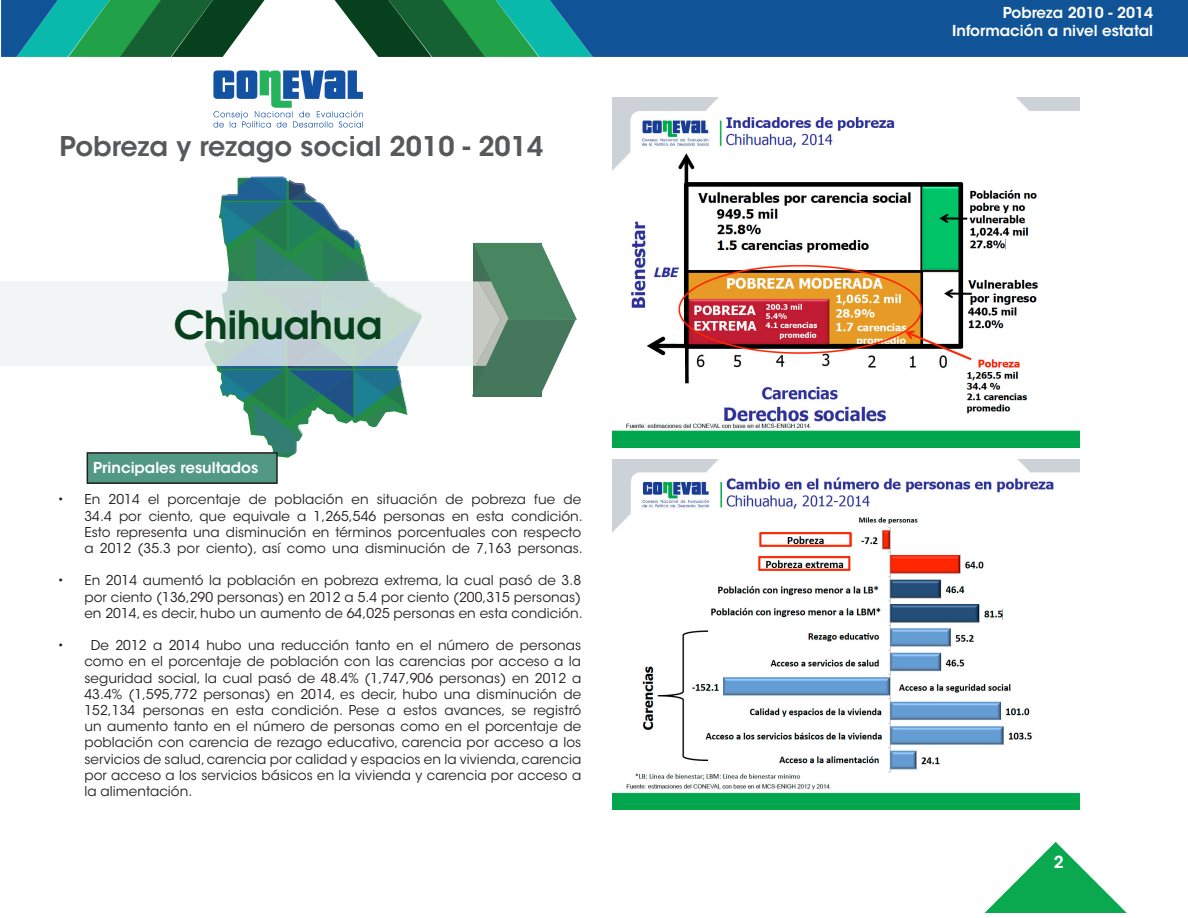
<style>
.page{position:relative;width:1188px;height:918px;background:#fff}
.page>*{position:absolute;margin:0;border:0;box-sizing:border-box;transform-origin:0 0}
.t1{font:600 39px "Avant Garde";color:#07401c}
.t2{font:600 27px "ITC Avant Garde Std";color:#57585a}
.t3{font:600 16.5px "ITC Avant Garde Std";color:#fff}
.t4{font:600 15px/18px "ITC Avant Garde Std";color:#fff;text-align:right}
.t5{font:13.5px/16.2px "ITC Avant Garde Std";letter-spacing:.005em;color:#231f20;text-align:justify}
</style>
<div class="page">
<svg style="left:216px;top:176px;width:192px;height:280px"></svg>
<svg style="left:1px;top:0;width:264px;height:57px;background:#258368"></svg>
<svg style="left:335px;top:0;width:853px;height:57px;background:#166388"></svg>
<svg style="left:213px;top:70px;width:150px;height:58px"></svg>
<svg style="left:0;top:281px;width:472px;height:85px;fill:#f2f5f5"></svg>
<svg style="left:472px;top:243px;width:105px;height:153px"></svg>
<svg style="left:985px;top:842px;width:142px;height:71px"></svg>
<img style="left:612px;top:98px;width:468px;height:350px">
<img style="left:612px;top:459px;width:468px;height:350px">
<div style="left:87px;top:453px;width:190px;height:30px;background:#519983"></div>
<div style="left:87px;top:452px;width:191px;height:32px;border:2px solid #231f20"></div>
<p class="t2" style="left:60px;top:129px;width:485px">Pobreza y rezago social 2010 - 2014</p>
<h1 class="t1" style="left:174px;top:299px;width:210px">Chihuahua</h1>
<p class="t4" style="left:93px;top:458px;width:167px">Principales resultados</p>
<p class="t5" style="left:84px;top:492px;width:500px;text-indent:-27px">• En 2014 el porcentaje de población en situación de pobreza fue de 34.4 por ciento, que equivale a 1,265,546 personas en esta condición.<br>Esto representa una disminución en términos porcentuales con respecto a 2012 (35.3 por ciento), así como una disminución de 7,163 personas.</p>
<p class="t5" style="left:84px;top:573px;width:500px;text-indent:-27px">• En 2014 aumentó la población en pobreza extrema, la cual pasó de 3.8 por ciento (136,290 personas) en 2012 a 5.4 por ciento (200,315 personas) en 2014, es decir, hubo un aumento de 64,025 personas en esta condición.</p>
<p class="t5" style="left:84px;top:637px;width:498px;text-indent:-27px">• De 2012 a 2014 hubo una reducción tanto en el número de personas como en el porcentaje de población con las carencias por acceso a la seguridad social, la cual pasó de 48.4% (1,747,906 personas) en 2012 a 43.4% (1,595,772 personas) en 2014, es decir, hubo una disminución de 152,134 personas en esta condición. Pese a estos avances, se registró un aumento tanto en el número de personas como en el porcentaje de población con carencia de rezago educativo, carencia por acceso a los servicios de salud, carencia por calidad y espacios en la vivienda, carencia por acceso a los servicios básicos en la vivienda y carencia por acceso a la alimentación.</p>
<p class="t4" style="left:952px;top:4px;width:202px">Pobreza 2010 - 2014<br>Información a nivel estatal</p>
<p class="t3" style="left:1054px;top:852px;width:11px">2</p>
</div>
